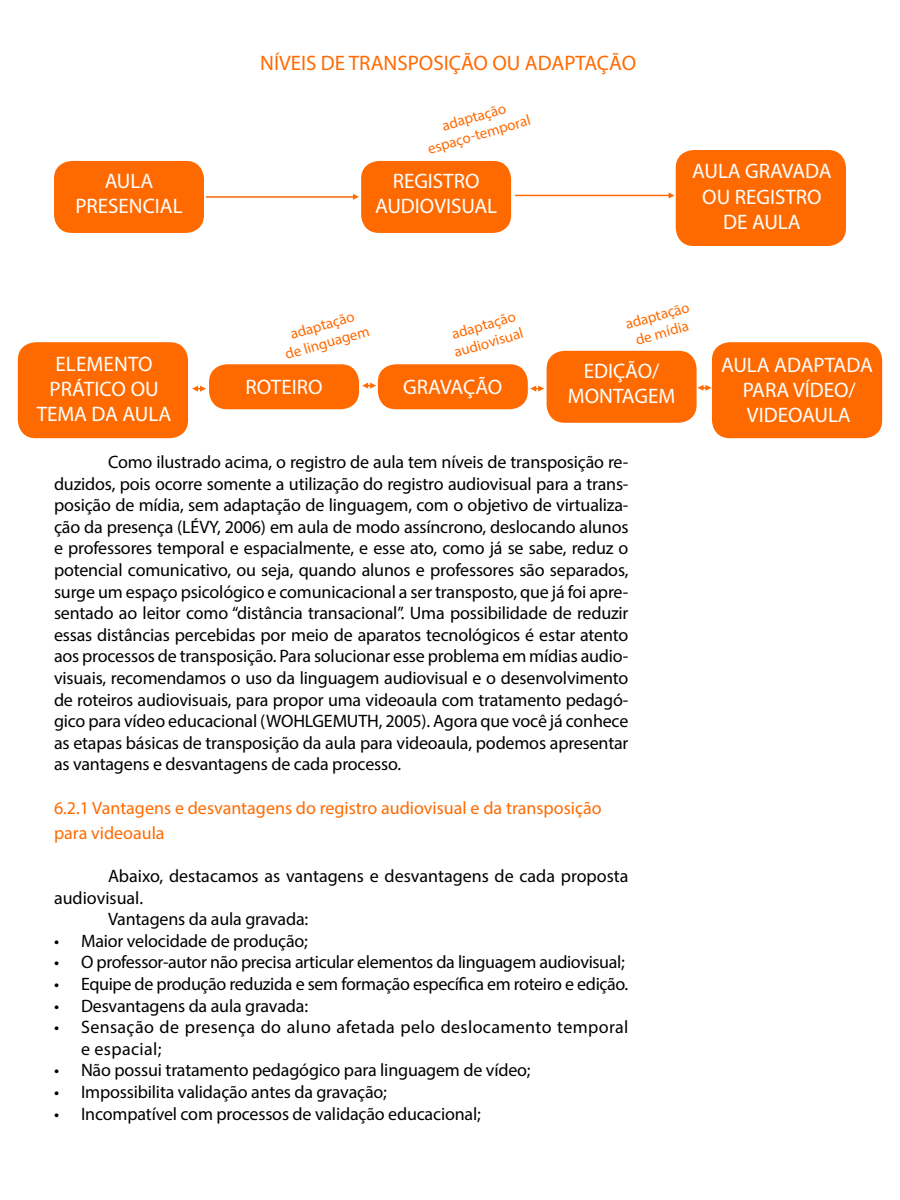
<style>
.page{position:relative;width:900px;height:1200px;background:#fff}
.page>*{position:absolute;margin:0;border:0;box-sizing:border-box;transform-origin:0 0}
.box{font:21px/25.2px "Myriad Pro";color:#fff;text-align:center}
.box-2{font:21px "Myriad Pro";color:#ff6a00}
.texto{font:18px/21.6px "Myriad Pro";letter-spacing:-.01em;color:#000;text-align:justify}
.Título{font:18px/25.2px "Myriad Pro";color:#ff6a00}
.texto-2{font:18px/21.6px "Myriad Pro";letter-spacing:.02em;color:#000}
.box-3{font:15px "Myriad Pro";color:#ff6a00}
</style>
<div class="page">
<div style="left:54px;top:161px;width:150px;height:72px;background:#ff6a00;border-radius:18px"></div>
<div style="left:361px;top:161px;width:150px;height:72px;background:#ff6a00;border-radius:18px"></div>
<div style="left:547px;top:351px;width:150px;height:72px;background:#ff6a00;border-radius:18px"></div>
<div style="left:209px;top:364px;width:150px;height:45px;background:#ff6a00;border-radius:18px"></div>
<div style="left:378px;top:364px;width:150px;height:45px;background:#ff6a00;border-radius:18px"></div>
<div style="left:676px;top:150px;width:170px;height:96px;background:#ff6a00;border-radius:18px"></div>
<div style="left:18px;top:342px;width:170px;height:96px;background:#ff6a00;border-radius:18px"></div>
<div style="left:712px;top:342px;width:170px;height:96px;background:#ff6a00;border-radius:18px"></div>
<hr style="left:206px;top:196px;width:150px;height:2px;background:#ff6a00">
<hr style="left:515px;top:195px;width:157px;height:1px;background:#ff6a00">
<svg style="left:353px;top:194px;width:6px;height:6px"></svg>
<svg style="left:697px;top:385px;width:14px;height:6px"></svg>
<svg style="left:530px;top:386px;width:14px;height:6px"></svg>
<svg style="left:362px;top:383px;width:14px;height:6px"></svg>
<svg style="left:669px;top:193px;width:6px;height:6px"></svg>
<svg style="left:192px;top:386px;width:14px;height:6px"></svg>
<p class="box-2" style="left:260px;top:50px;width:377px">NÍVEIS DE TRANSPOSIÇÃO OU ADAPTAÇÃO</p>
<p class="box" style="left:105px;top:168px;width:50px">AULA</p>
<p class="box" style="left:75px;top:193px;width:109px">PRESENCIAL</p>
<p class="box-3" style="left:440px;top:117px;width:67px;rotate:-16deg">adaptação</p>
<p class="box-3" style="left:426px;top:140px;width:108px;rotate:-16deg">espaço-temporal</p>
<p class="box" style="left:393px;top:168px;width:88px">REGISTRO</p>
<p class="box" style="left:375px;top:193px;width:124px">AUDIOVISUAL</p>
<p class="box" style="left:692px;top:158px;width:141px">AULA GRAVADA<br>OU REGISTRO<br>DE AULA</p>
<p class="box-3" style="left:623px;top:316px;width:67px;rotate:-16deg">adaptação</p>
<p class="box-3" style="left:288px;top:325px;width:67px;rotate:-16deg">adaptação</p>
<p class="box-3" style="left:450px;top:325px;width:67px;rotate:-16deg">adaptação</p>
<p class="box-3" style="left:634px;top:331px;width:56px;rotate:-16deg">de mídia</p>
<p class="box-3" style="left:452px;top:343px;width:73px;rotate:-16deg">audiovisual</p>
<p class="box-3" style="left:283px;top:345px;width:88px;rotate:-16deg">de linguagem</p>
<p class="box" style="left:37px;top:351px;width:136px">ELEMENTO<br>PRÁTICO OU<br>TEMA DA AULA</p>
<p class="box" style="left:721px;top:352px;width:153px">AULA ADAPTADA</p>
<p class="box" style="left:568px;top:358px;width:109px">EDIÇÃO/<br>MONTAGEM</p>
<p class="box" style="left:246px;top:374px;width:78px">ROTEIRO</p>
<p class="box" style="left:403px;top:374px;width:101px">GRAVAÇÃO</p>
<p class="box" style="left:743px;top:377px;width:114px">PARA VÍDEO/</p>
<p class="box" style="left:747px;top:403px;width:105px">VIDEOAULA</p>
<p class="texto" style="left:54px;top:451px;width:576px;text-indent:54px">Como ilustrado acima, o registro de aula tem níveis de transposição re&shy;duzidos, pois ocorre somente a utilização do registro audiovisual para a trans&shy;posição de mídia, sem adaptação de linguagem, com o objetivo de virtualiza&shy;ção da presença (LÉVY, 2006) em aula de modo assíncrono, deslocando alunos e professores temporal e espacialmente, e esse ato, como já se sabe, reduz o potencial comunicativo, ou seja, quando alunos e professores são separados, surge um espaço psicológico e comunicacional a ser transposto, que já foi apre&shy;sentado ao leitor como “distância transacional”. Uma possibilidade de reduzir essas distâncias percebidas por meio de aparatos tecnológicos é estar atento aos processos de transposição. Para solucionar esse problema em mídias audio&shy;visuais, recomendamos o uso da linguagem audiovisual e o desenvolvimento de roteiros audiovisuais, para propor uma videoaula com tratamento pedagó&shy;gico para vídeo educacional (WOHLGEMUTH, 2005). Agora que você já conhece as etapas básicas de transposição da aula para videoaula, podemos apresentar as vantagens e desvantagens de cada processo.</p>
<p class="Título" style="left:54px;top:795px;width:549px">6.2.1 Vantagens e desvantagens do registro audiovisual e da transposição para videoaula</p>
<p class="texto" style="left:54px;top:865px;width:576px;text-indent:54px">Abaixo, destacamos as vantagens e desvantagens de cada proposta audiovisual.</p>
<p class="texto" style="left:108px;top:908px;width:202px">Vantagens da aula gravada:</p>
<p class="texto" style="left:54px;top:930px;width:255px">• Maior velocidade de produção;</p>
<p class="texto" style="left:54px;top:951px;width:572px">• O professor-autor não precisa articular elementos da linguagem audiovisual;</p>
<p class="texto" style="left:54px;top:973px;width:576px">• Equipe de produção reduzida e sem formação específica em roteiro e edição.</p>
<p class="texto" style="left:54px;top:994px;width:256px">• Desvantagens da aula gravada:</p>
<p class="texto-2" style="left:81px;top:1016px;width:549px;text-indent:-27px">• Sensação de presença do aluno afetada pelo deslocamento temporal e espacial;</p>
<p class="texto" style="left:54px;top:1059px;width:478px">• Não possui tratamento pedagógico para linguagem de vídeo;</p>
<p class="texto" style="left:54px;top:1081px;width:334px">• Impossibilita validação antes da gravação;</p>
<p class="texto" style="left:54px;top:1102px;width:428px">• Incompatível com processos de validação educacional;</p>
</div>
